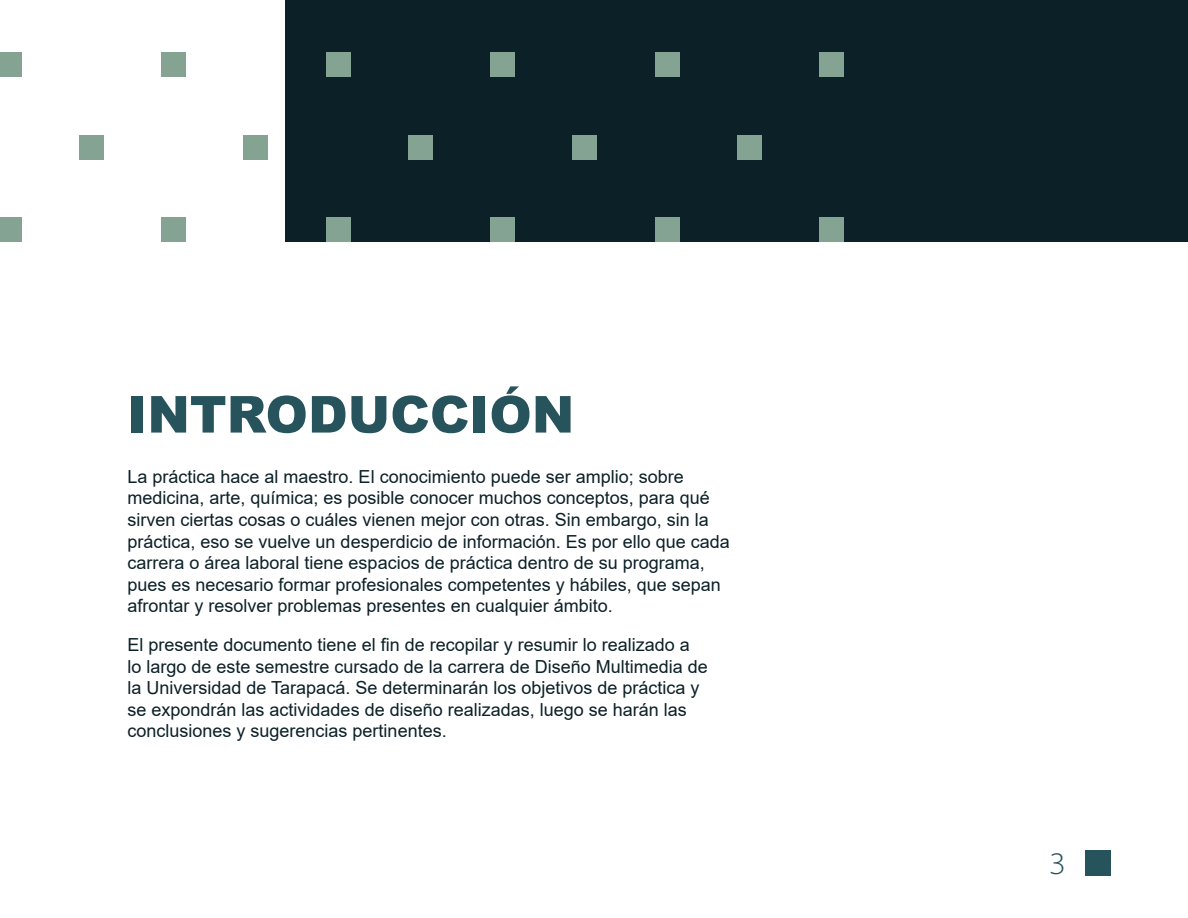
<style>
.page{position:relative;width:1188px;height:918px;background:#fff}
.page>*{position:absolute;margin:0;border:0;box-sizing:border-box;transform-origin:0 0}
.t1{font:900 51px "Arial";color:#27535c}
.t2{font:31.5px "Myriad Variable Concept";color:#27535c}
.t3{font:18px/21.6px "Arial";color:#0c2027}
</style>
<div class="page">
<div style="left:1085px;top:851px;width:26px;height:25px;background:#27535c"></div>
<div style="left:286px;top:0;width:902px;height:242px;background:#0c2027"></div>
<div style="left:161px;top:52px;width:25px;height:25px;background:#85a393"></div>
<div style="left:0;top:52px;width:22px;height:25px;background:#85a393"></div>
<div style="left:326px;top:52px;width:25px;height:25px;background:#85a393"></div>
<div style="left:79px;top:135px;width:25px;height:24px;background:#85a393"></div>
<div style="left:244px;top:135px;width:24px;height:24px;background:#85a393"></div>
<div style="left:408px;top:135px;width:25px;height:24px;background:#85a393"></div>
<div style="left:161px;top:217px;width:25px;height:25px;background:#85a393"></div>
<div style="left:0;top:217px;width:22px;height:25px;background:#85a393"></div>
<div style="left:326px;top:217px;width:25px;height:25px;background:#85a393"></div>
<div style="left:655px;top:52px;width:24px;height:25px;background:#85a393"></div>
<div style="left:490px;top:52px;width:25px;height:25px;background:#85a393"></div>
<div style="left:819px;top:52px;width:25px;height:25px;background:#85a393"></div>
<div style="left:573px;top:135px;width:24px;height:24px;background:#85a393"></div>
<div style="left:737px;top:135px;width:25px;height:24px;background:#85a393"></div>
<div style="left:655px;top:217px;width:24px;height:25px;background:#85a393"></div>
<div style="left:490px;top:217px;width:25px;height:25px;background:#85a393"></div>
<div style="left:819px;top:217px;width:25px;height:25px;background:#85a393"></div>
<h1 class="t1" style="left:128px;top:377px;width:448px">INTRODUCCIÓN</h1>
<p class="t3" style="left:128px;top:465px;width:604px">La práctica hace al maestro. El conocimiento puede ser amplio; sobre medicina, arte, química; es posible conocer muchos conceptos, para qué sirven ciertas cosas o cuáles vienen mejor con otras. Sin embargo, sin la práctica, eso se vuelve un desperdicio de información. Es por ello que cada carrera o área laboral tiene espacios de práctica dentro de su programa, pues es necesario formar profesionales competentes y hábiles, que sepan afrontar y resolver problemas presentes en cualquier ámbito.</p>
<p class="t3" style="left:128px;top:634px;width:582px">El presente documento tiene el fin de recopilar y resumir lo realizado a lo largo de este semestre cursado de la carrera de Diseño Multimedia de la Universidad de Tarapacá. Se determinarán los objetivos de práctica y se expondrán las actividades de diseño realizadas, luego se harán las conclusiones y sugerencias pertinentes.</p>
<h2 class="t2" style="left:1049px;top:845px;width:18px">3</h2>
</div>
